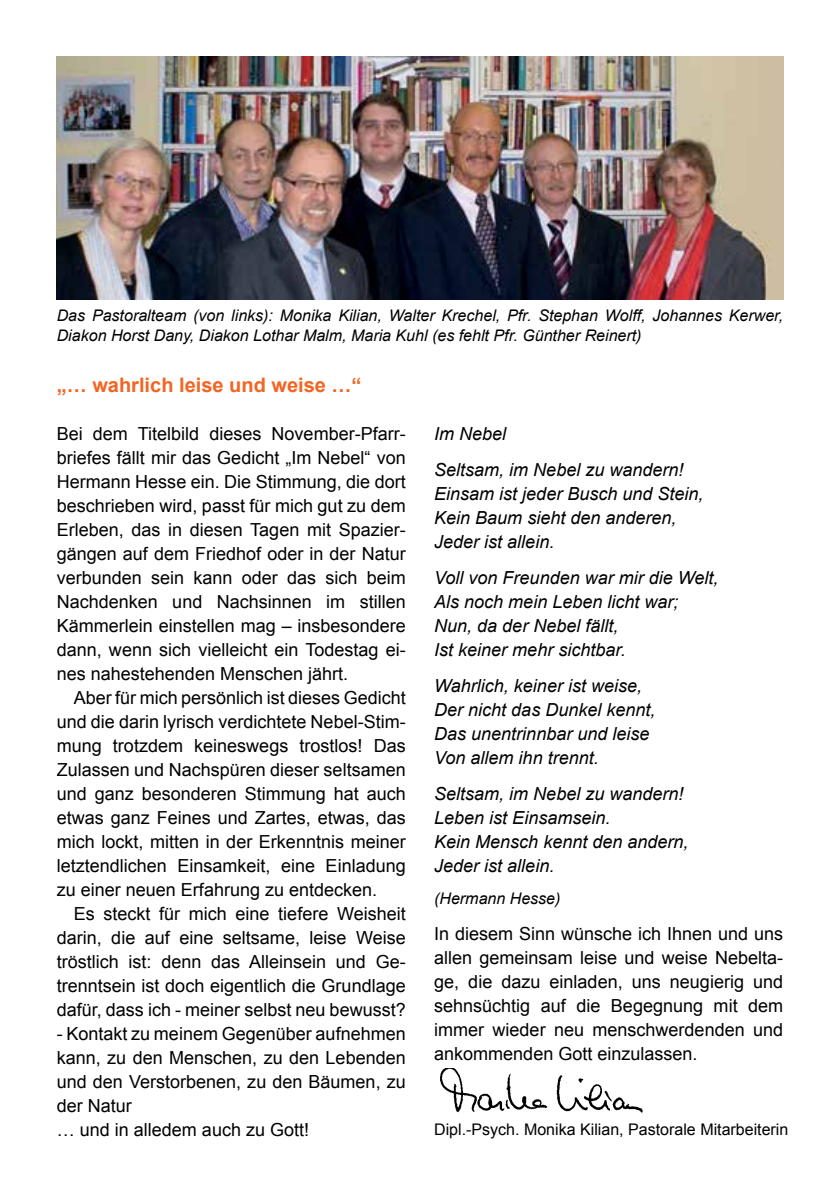
<style>
.page{position:relative;width:840px;height:1191px;background:#fff}
.page>*{position:absolute;margin:0;border:0;box-sizing:border-box;transform-origin:0 0}
.t1{font:700 20px "Arial";color:#f26522}
.t2{font:18px/24px "Arial";color:#000;text-align:justify}
.t3{font:italic 18px/24px "Arial";color:#000}
.t4{font:italic 16px/20px "Arial";color:#000}
.t5{font:16px "Arial";color:#000}
</style>
<div class="page">
<img style="left:57px;top:57px;width:725px;height:242px">
<img style="left:440px;top:1068px;width:203px;height:44px">
<p class="t4" style="left:57px;top:305px;width:727px">Das Pastoralteam (von links): Monika Kilian, Walter Krechel, Pfr. Stephan Wolff, Johannes Kerwer,<br>Diakon Horst Dany, Diakon Lothar Malm, Maria Kuhl (es fehlt Pfr. Günther Reinert)</p>
<p class="t1" style="left:57px;top:372px;width:306px">„… wahrlich leise und weise …“</p>
<p class="t2" style="left:57px;top:422px;width:350px">Bei dem Titelbild dieses November-Pfarr&shy;briefes fällt mir das Gedicht „Im Nebel“ von Hermann Hesse ein. Die Stimmung, die dort beschrieben wird, passt für mich gut zu dem Erleben, das in diesen Tagen mit Spazier&shy;gängen auf dem Friedhof oder in der Natur verbunden sein kann oder das sich beim Nachdenken und Nachsinnen im stillen Kämmerlein einstellen mag – insbesondere dann, wenn sich vielleicht ein Todestag ei&shy;nes nahestehenden Menschen jährt.</p>
<p class="t2" style="left:57px;top:686px;width:350px;text-indent:17px">Aber für mich persönlich ist dieses Gedicht und die darin lyrisch verdichtete Nebel-Stim&shy;mung trotzdem keineswegs trostlos! Das Zulassen und Nachspüren dieser seltsamen und ganz besonderen Stimmung hat auch etwas ganz Feines und Zartes, etwas, das mich lockt, mitten in der Erkenntnis meiner letztendlichen Einsamkeit, eine Einladung zu einer neuen Erfahrung zu entdecken.</p>
<p class="t2" style="left:57px;top:901px;width:350px;text-indent:17px">Es steckt für mich eine tiefere Weisheit darin, die auf eine seltsame, leise Weise tröstlich ist: denn das Alleinsein und Ge&shy;trenntsein ist doch eigentlich die Grundlage dafür, dass ich - meiner selbst neu bewusst?</p>
<p class="t2" style="left:57px;top:1021px;width:350px;text-align:left">- Kontakt zu meinem Gegenüber aufnehmen kann, zu den Menschen, zu den Lebenden und den Verstorbenen, zu den Bäumen, zu der Natur<br>… und in alledem auch zu Gott!</p>
<p class="t3" style="left:434px;top:416px;width:251px;line-height:36px">Im Nebel<br>Seltsam, im Nebel zu wandern!</p>
<p class="t3" style="left:434px;top:482px;width:271px">Einsam ist jeder Busch und Stein,<br>Kein Baum sieht den anderen,<br>Jeder ist allein.</p>
<p class="t3" style="left:434px;top:566px;width:286px">Voll von Freunden war mir die Welt,<br>Als noch mein Leben licht war;<br>Nun, da der Nebel fällt,<br>Ist keiner mehr sichtbar.</p>
<p class="t3" style="left:434px;top:674px;width:223px">Wahrlich, keiner ist weise,<br>Der nicht das Dunkel kennt,<br>Das unentrinnbar und leise<br>Von allem ihn trennt.</p>
<p class="t3" style="left:434px;top:782px;width:256px">Seltsam, im Nebel zu wandern!<br>Leben ist Einsamsein.<br>Kein Mensch kennt den andern,<br>Jeder ist allein.</p>
<p class="t4" style="left:434px;top:888px;width:128px">(Hermann Hesse)</p>
<p class="t2" style="left:434px;top:922px;width:350px">In diesem Sinn wünsche ich Ihnen und uns allen gemeinsam leise und weise Nebelta&shy;ge, die dazu einladen, uns neugierig und sehnsüchtig auf die Begegnung mit dem immer wieder neu menschwerdenden und ankommenden Gott einzulassen.</p>
<p class="t5" style="left:434px;top:1118px;width:355px">Dipl.-Psych. Monika Kilian, Pastorale Mitarbeiterin</p>
</div>
